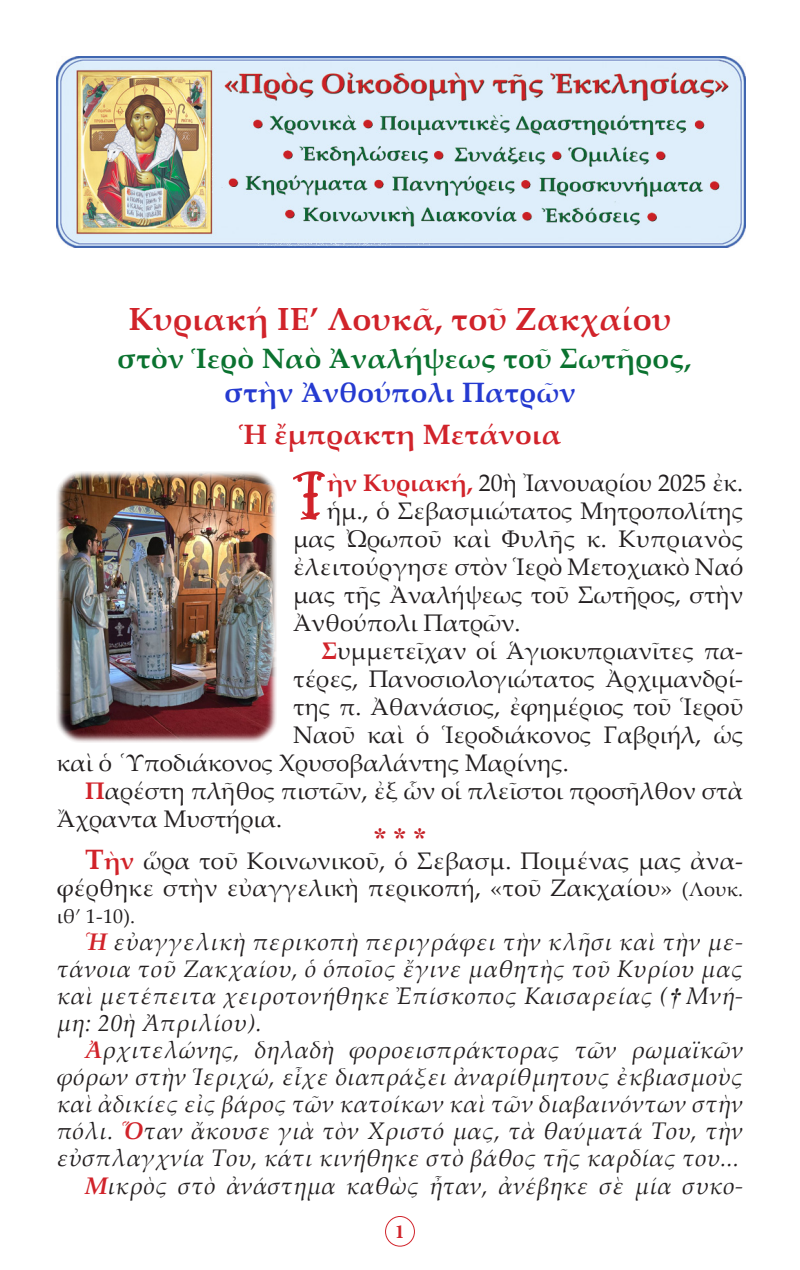
<style>
.page{position:relative;width:800px;height:1270px;background:#fff}
.page>*{position:absolute;margin:0;border:0;box-sizing:border-box;transform-origin:0 0}
.t1{font:64.4px "Mg Agia Sofia UC Normal";color:#d1232a}
.t2{font:700 32px "Palatino Linotype";letter-spacing:.01em;color:#d1232a}
.t3{font:700 28px "Palatino Linotype";letter-spacing:.01em;color:#0a722f}
.t4{font:700 28px "Palatino Linotype";letter-spacing:.01em;color:#253ad0}
.t5{font:700 28px "Palatino Linotype";letter-spacing:.01em;color:#d1232a}
.t6{font:28px "CTOS New Times Bold Test 1";color:#c62026}
.t7{font:24px/28px "Palatino Linotype";color:#231f20}
.t8{font:italic 24px/27px "Palatino Linotype";letter-spacing:.01em;color:#231f20;text-align:justify}
.t9{font:24px "Palatino Linotype";letter-spacing:.02em;color:#231f20}
.t10{font:20px "Palatino Linotype";color:#231f20}
.t11{font:700 20px "Minion Pro";color:#d1232a}
.s1{font-weight:700;color:#d1232a}
.s2{font-weight:700;font-size:28px;color:#d1232a}
.s3{font-size:20px}
.s4{font-family:"CTOS New Times Bold Test 1"}
</style>
<div class="page">
<div style="left:385px;top:1216px;width:30px;height:30px;border:1px solid #d1232a;border-radius:50%"></div>
<img style="left:57px;top:57px;width:689px;height:191px">
<img style="left:57px;top:472px;width:219px;height:270px">
<p class="t2" style="left:129px;top:296px;width:544px">Κυριακή ΙΕ’ Λουκᾶ, τοῦ Ζακχαίου</p>
<p class="t3" style="left:117px;top:339px;width:576px">στὸν Ἱερὸ Ναὸ Ἀναλήψεως τοῦ Σωτῆρος,</p>
<p class="t4" style="left:224px;top:373px;width:353px">στὴν Ἀνθούπολι Πατρῶν</p>
<p class="t5" style="left:239px;top:414px;width:323px">Ἡ ἔμπρακτη Μετάνοια</p>
<p class="t1" style="left:293px;top:467px;width:36px">Τ</p>
<p class="t7" style="left:327px;top:468px;width:418px"><span class="s1">ὴν Κυριακή,</span> 20ὴ Ἰανουαρίου 2025 ἐκ.</p>
<p class="t7" style="left:327px;top:496px;width:418px">ἡμ., ὁ Σεβασμιώτατος Μητροπολίτης</p>
<p class="t9" style="left:293px;top:522px;width:452px">μας Ὠρωποῦ καὶ Φυλῆς κ. Κυπριανὸς</p>
<p class="t7" style="left:293px;top:552px;width:452px">ἐλειτούργησε στὸν Ἱερὸ Μετοχιακὸ Ναό</p>
<p class="t7" style="left:293px;top:580px;width:452px">μας τῆς Ἀναλήψεως τοῦ Σωτῆρος, στὴν</p>
<p class="t7" style="left:293px;top:608px;width:229px">Ἀνθούπολι Πατρῶν.</p>
<p class="t7" style="left:321px;top:636px;width:423px"><span class="s1">Σ</span>υμμετεῖχαν οἱ Ἁγιοκυπριανῖτες πα-</p>
<p class="t7" style="left:293px;top:664px;width:452px">τέρες, Πανοσιολογιώτατος Ἀρχιμανδρί-</p>
<p class="t7" style="left:293px;top:692px;width:452px">της π. Ἀθανάσιος, ἐφημέριος τοῦ Ἱεροῦ</p>
<p class="t7" style="left:293px;top:720px;width:452px">Ναοῦ καὶ ὁ Ἱεροδιάκονος Γαβριήλ, ὡς</p>
<p class="t7" style="left:57px;top:748px;width:514px">καὶ ὁ ῾Υποδιάκονος Χρυσοβαλάντης Μαρίνης.</p>
<p class="t7" style="left:57px;top:776px;width:688px;text-indent:28px"><span class="s1">Π</span>αρέστη πλῆθος πιστῶν, ἐξ ὧν οἱ πλεῖστοι προσῆλθον στὰ<br>Ἄχραντα Μυστήρια.</p>
<p class="t6" style="left:373px;top:822px;width:55px">* * *</p>
<p class="t7" style="left:57px;top:846px;width:688px;line-height:27px;text-align:right"><span class="s2">Τ</span><span class="s1">ὴν</span> ὥρα τοῦ Κοινωνικοῦ, ὁ Σεβασμ. Ποιμένας μας ἀνα&shy;φέρθηκε στὴν εὐαγγελικὴ περικοπή, «τοῦ Ζακχαίου» <span class="s3">(Λουκ.</span></p>
<p class="t10" style="left:57px;top:902px;width:80px">ιθʹ 1-10).</p>
<p class="t8" style="left:57px;top:927px;width:688px;text-indent:28px"><span class="s1">Ἡ</span> εὐαγγελικὴ περικοπὴ περιγράφει τὴν κλῆσι καὶ τὴν με&shy;τάνοια τοῦ Ζακχαίου, ὁ ὁποῖος ἔγινε μαθητὴς τοῦ Κυρίου μας καὶ μετέπειτα χειροτονήθηκε Ἐπίσκοπος Καισαρείας (<span class="s4">†</span>Μνή&shy;μη: 20ὴ Ἀπριλίου).</p>
<p class="t8" style="left:57px;top:1035px;width:688px;text-indent:28px"><span class="s1">Ἀ</span>ρχιτελώνης, δηλαδὴ φοροεισπράκτορας τῶν ρωμαϊκῶν φόρων στὴν Ἱεριχώ, εἶχε διαπράξει ἀναρίθμητους ἐκβιασμοὺς καὶ ἀδικίες εἰς βάρος τῶν κατοίκων καὶ τῶν διαβαινόντων στὴν πόλι. <span class="s1">Ὅ</span>ταν ἄκουσε γιὰ τὸν Χριστό μας, τὰ θαύματά Του, τὴν εὐσπλαγχνία Του, κάτι κινήθηκε στὸ βάθος τῆς καρδίας του...</p>
<p class="t8" style="left:85px;top:1171px;width:660px"><span class="s1">Μ</span>ικρὸς στὸ ἀνάστημα καθὼς ἦταν, ἀνέβηκε σὲ μία συκο-</p>
<p class="t11" style="left:395px;top:1217px;width:11px">1</p>
</div>
